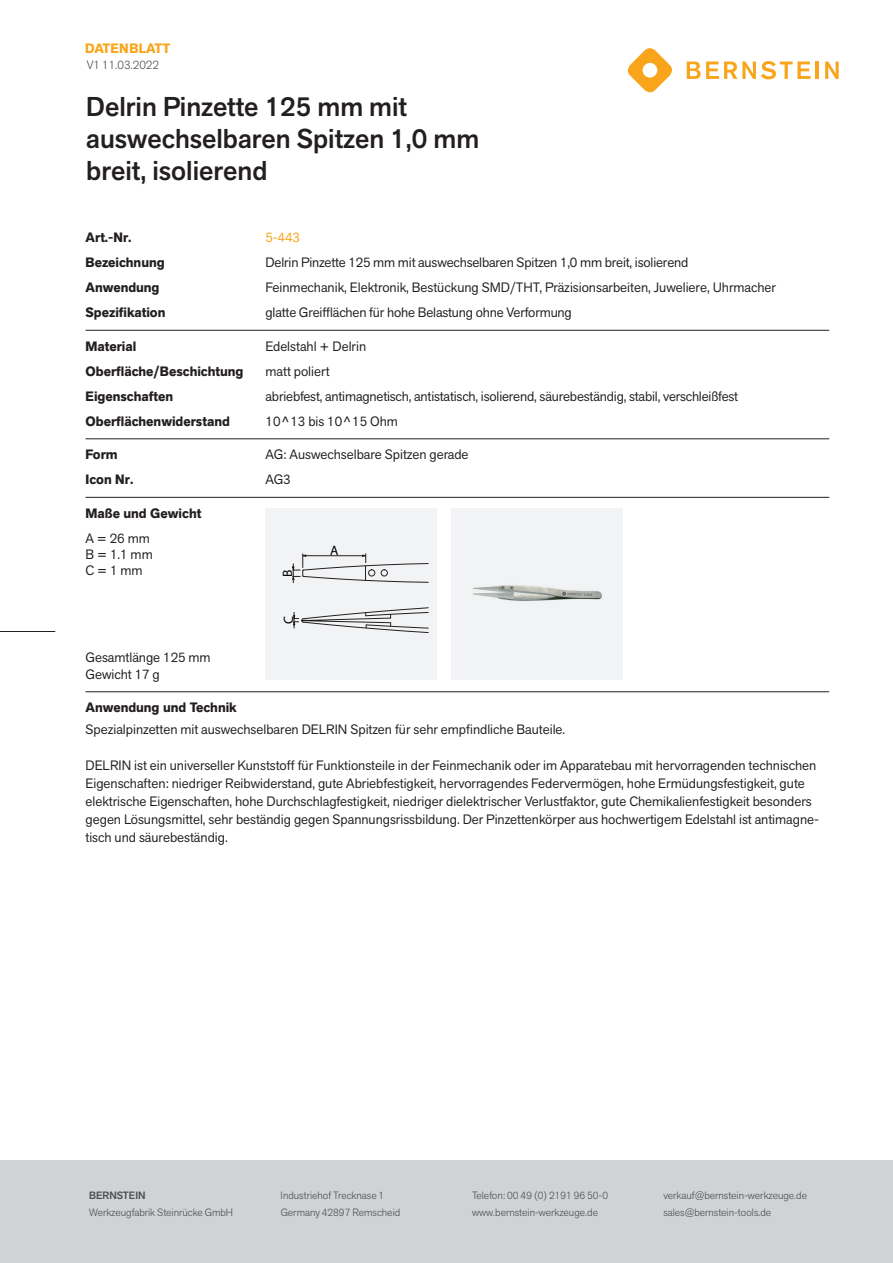
<style>
.page{position:relative;width:893px;height:1263px;background:#fff}
.page>*{position:absolute;margin:0;border:0;box-sizing:border-box;transform-origin:0 0}
.t1{font:500 27px/32.4px "Akzid Grtsk Next";color:#231f20}
.t2{font:13.65px "ISOCPEUR";color:#000001}
.t3{font:13.5px/18px "Akzid Grtsk Next";color:#231f20}
.t4{font:700 13.5px "Akzid Grtsk Next";color:#231f20}
.t5{font:700 13.5px "Akzid Grtsk Next";letter-spacing:.01em;color:#f9a51b}
.t6{font:13.5px "Akzid Grtsk Next";color:#f9a51b}
.t7{font:300 12px "Akzid Grtsk Next";color:#4b4c4d}
.t8{font:300 10.5px "Akzid Grtsk Next";color:#4b4c4d}
.t9{font:500 10.5px "Akzid Grtsk Next";color:#4b4c4d}
</style>
<div class="page">
<div style="left:0;top:1161px;width:893px;height:102px;background:#d1d2d4"></div>
<hr style="left:86px;top:330px;width:743px;height:1px;background:#231f20">
<hr style="left:86px;top:439px;width:743px;height:1px;background:#231f20">
<hr style="left:86px;top:497px;width:743px;height:1px;background:#231f20">
<hr style="left:86px;top:691px;width:743px;height:1px;background:#231f20">
<div style="left:451px;top:508px;width:171px;height:171px;background:#f2f3f4"></div>
<img style="left:473px;top:585px;width:129px;height:16px">
<div style="left:266px;top:508px;width:171px;height:172px;background:#f2f3f4"></div>
<svg style="left:292px;top:554px;width:137px;height:29px"></svg>
<svg style="left:293px;top:607px;width:136px;height:26px"></svg>
<svg style="left:627px;top:48px;width:45px;height:45px"></svg>
<svg style="left:687px;top:61px;width:123px;height:18px"></svg>
<hr style="left:815px;top:62px;width:4px;height:17px;background:#f9a51b">
<svg style="left:825px;top:62px;width:14px;height:17px"></svg>
<hr style="left:0;top:631px;width:55px;height:1px;background:#231f20">
<p class="t5" style="left:85px;top:39px;width:87px">DATENBLATT</p>
<p class="t7" style="left:87px;top:57px;width:74px">V1 11.03.2022</p>
<h1 class="t1" style="left:86px;top:90px;width:394px">Delrin Pinzette 125 mm mit auswechselbaren Spitzen 1,0 mm breit, isolierend</h1>
<p class="t4" style="left:86px;top:229px;width:48px">Art.-Nr.</p>
<p class="t6" style="left:265px;top:229px;width:36px">5-443</p>
<p class="t4" style="left:86px;top:254px;width:81px">Bezeichnung</p>
<p class="t3" style="left:265px;top:253px;width:424px">Delrin Pinzette 125 mm mit auswechselbaren Spitzen 1,0 mm breit, isolierend</p>
<p class="t4" style="left:86px;top:279px;width:76px">Anwendung</p>
<p class="t3" style="left:265px;top:278px;width:512px">Feinmechanik, Elektronik, Bestückung SMD/THT, Präzisionsarbeiten, Juweliere, Uhrmacher</p>
<p class="t4" style="left:86px;top:304px;width:81px">Spezifikation</p>
<p class="t3" style="left:265px;top:303px;width:308px">glatte Greifflächen für hohe Belastung ohne Verformung</p>
<p class="t4" style="left:86px;top:337px;width:52px">Material</p>
<p class="t3" style="left:265px;top:337px;width:102px">Edelstahl + Delrin</p>
<p class="t4" style="left:86px;top:362px;width:159px">Oberfläche/Beschichtung</p>
<p class="t3" style="left:265px;top:362px;width:66px">matt poliert</p>
<p class="t4" style="left:86px;top:387px;width:89px">Eigenschaften</p>
<p class="t3" style="left:265px;top:387px;width:474px">abriebfest, antimagnetisch, antistatisch, isolierend, säurebeständig, stabil, verschleißfest</p>
<p class="t4" style="left:86px;top:412px;width:146px">Oberflächenwiderstand</p>
<p class="t3" style="left:265px;top:412px;width:134px">10^13 bis 10^15 Ohm</p>
<p class="t4" style="left:86px;top:446px;width:34px">Form</p>
<p class="t3" style="left:265px;top:445px;width:205px">AG: Auswechselbare Spitzen gerade</p>
<p class="t4" style="left:86px;top:471px;width:49px">Icon Nr.</p>
<p class="t3" style="left:265px;top:470px;width:27px">AG3</p>
<p class="t4" style="left:86px;top:504px;width:117px">Maße und Gewicht</p>
<p class="t2" style="left:330px;top:542px;width:10px">A</p>
<p class="t2" style="left:279px;top:577px;width:9px;rotate:-90deg">B</p>
<p class="t3" style="left:86px;top:530px;width:69px;line-height:16.2px">A = 26 mm<br>B = 1.1 mm<br>C = 1 mm</p>
<p class="t2" style="left:280px;top:624px;width:9px;rotate:-90deg">C</p>
<p class="t3" style="left:86px;top:649px;width:127px;line-height:16.5px">Gesamtlänge 125 mm<br>Gewicht 17 g</p>
<p class="t4" style="left:86px;top:698px;width:153px">Anwendung und Technik</p>
<p class="t3" style="left:86px;top:720px;width:481px">Spezialpinzetten mit auswechselbaren DELRIN Spitzen für sehr empfindliche Bauteile.</p>
<p class="t3" style="left:86px;top:756px;width:735px">DELRIN ist ein universeller Kunststoff für Funktionsteile in der Feinmechanik oder im Apparatebau mit hervorragenden technischen Eigenschaften: niedriger Reibwiderstand, gute Abriebfestigkeit, hervorragendes Federvermögen, hohe Ermüdungsfestigkeit, gute elektrische Eigenschaften, hohe Durchschlagfestigkeit, niedriger dielektrischer Verlustfaktor, gute Chemikalienfestigkeit besonders gegen Lösungsmittel, sehr beständig gegen Spannungsrissbildung. Der Pinzettenkörper aus hochwertigem Edelstahl ist antimagne&shy;tisch und säurebeständig.</p>
<p class="t9" style="left:89px;top:1189px;width:58px">BERNSTEIN</p>
<p class="t8" style="left:281px;top:1189px;width:105px">Industriehof Trecknase 1</p>
<p class="t8" style="left:472px;top:1189px;width:138px">Telefon: 00 49 (0) 2191 96 50-0</p>
<p class="t8" style="left:663px;top:1189px;width:145px">verkauf@bernstein-werkzeuge.de</p>
<p class="t8" style="left:89px;top:1205px;width:145px">Werkzeugfabrik Steinrücke GmbH</p>
<p class="t8" style="left:281px;top:1205px;width:121px">Germany 42897 Remscheid</p>
<p class="t8" style="left:472px;top:1205px;width:127px">www.bernstein-werkzeuge.de</p>
<p class="t8" style="left:663px;top:1205px;width:109px">sales@bernstein-tools.de</p>
</div>
